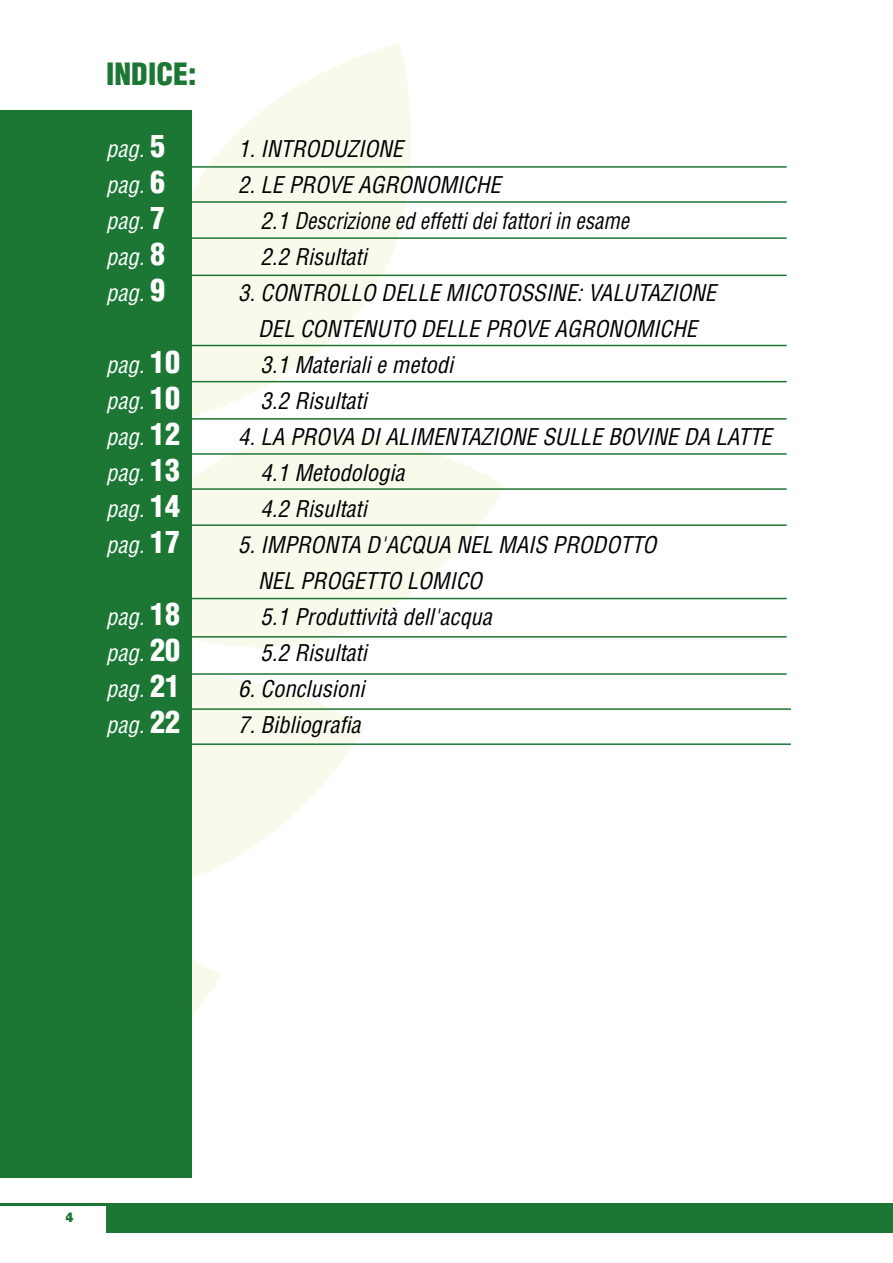
<style>
.page{position:relative;width:893px;height:1263px;background:#fff}
.page>*{position:absolute;margin:0;border:0;box-sizing:border-box;transform-origin:0 0}
.t1{font:900 condensed 30px "Helvetica LT Std";color:#1c7735}
.t2{font:italic condensed 22.5px/36px "Helvetica LT Std";color:#000;text-align:center}
.t3{font:italic condensed 22.5px "Helvetica LT Std";color:#fff}
.t4{font:900 13.5px "Frutiger LT Std";color:#1c7735;scale:.8 1}
.s1{font-weight:900;font-style:normal;font-size:30px}
</style>
<div class="page">
<hr style="left:0;top:1203px;width:893px;height:2px;background:#1c7735">
<img style="left:0;top:43px;width:516px;height:1099px">
<div style="left:0;top:111px;width:191px;height:1067px;background:#1c7735"></div>
<hr style="left:179px;top:166px;width:608px;height:2px;background:#1c7735">
<div style="left:106px;top:1203px;width:787px;height:30px;background:#1c7735"></div>
<hr style="left:179px;top:201px;width:608px;height:2px;background:#1c7735">
<hr style="left:179px;top:237px;width:608px;height:2px;background:#1c7735">
<hr style="left:179px;top:275px;width:608px;height:1px;background:#1c7735">
<hr style="left:179px;top:345px;width:608px;height:1px;background:#1c7735">
<hr style="left:179px;top:381px;width:608px;height:1px;background:#1c7735">
<hr style="left:179px;top:418px;width:608px;height:2px;background:#1c7735">
<hr style="left:179px;top:453px;width:608px;height:2px;background:#1c7735">
<hr style="left:179px;top:488px;width:608px;height:2px;background:#1c7735">
<hr style="left:179px;top:524px;width:608px;height:2px;background:#1c7735">
<hr style="left:179px;top:598px;width:608px;height:1px;background:#1c7735">
<hr style="left:179px;top:673px;width:608px;height:2px;background:#1c7735">
<hr style="left:179px;top:636px;width:608px;height:1px;background:#1c7735">
<hr style="left:183px;top:708px;width:608px;height:2px;background:#1c7735">
<hr style="left:183px;top:743px;width:608px;height:2px;background:#1c7735">
<h1 class="t1" style="left:106px;top:55px;width:92px">INDICE:</h1>
<p class="t3" style="left:106px;top:135px;width:60px">pag. <span class="s1">5</span></p>
<p class="t2" style="left:238px;top:131px;width:166px">1. INTRODUZIONE</p>
<p class="t3" style="left:106px;top:171px;width:60px">pag. <span class="s1">6</span></p>
<p class="t2" style="left:238px;top:167px;width:264px">2. LE PROVE AGRONOMICHE</p>
<p class="t3" style="left:106px;top:207px;width:60px">pag. <span class="s1">7</span></p>
<p class="t2" style="left:261px;top:203px;width:370px">2.1 Descrizione ed effetti dei fattori in esame</p>
<p class="t3" style="left:106px;top:243px;width:60px">pag. <span class="s1">8</span></p>
<p class="t2" style="left:261px;top:239px;width:108px">2.2 Risultati</p>
<p class="t3" style="left:106px;top:279px;width:60px">pag. <span class="s1">9</span></p>
<p class="t2" style="left:238px;top:275px;width:479px">3. CONTROLLO DELLE MICOTOSSINE: VALUTAZIONE<br>DEL CONTENUTO DELLE PROVE AGRONOMICHE</p>
<p class="t3" style="left:106px;top:351px;width:75px">pag. <span class="s1">10</span></p>
<p class="t2" style="left:261px;top:347px;width:194px">3.1 Materiali e metodi</p>
<p class="t3" style="left:106px;top:387px;width:75px">pag. <span class="s1">10</span></p>
<p class="t2" style="left:261px;top:383px;width:108px">3.2 Risultati</p>
<p class="t3" style="left:106px;top:423px;width:75px">pag. <span class="s1">12</span></p>
<p class="t2" style="left:238px;top:419px;width:535px">4. LA PROVA DI ALIMENTAZIONE SULLE BOVINE DA LATTE</p>
<p class="t3" style="left:106px;top:459px;width:75px">pag. <span class="s1">13</span></p>
<p class="t2" style="left:261px;top:455px;width:145px">4.1 Metodologia</p>
<p class="t3" style="left:106px;top:495px;width:75px">pag. <span class="s1">14</span></p>
<p class="t2" style="left:261px;top:491px;width:108px">4.2 Risultati</p>
<p class="t3" style="left:106px;top:531px;width:75px">pag. <span class="s1">17</span></p>
<p class="t2" style="left:258px;top:527px;width:400px;text-align:left;text-indent:-20px">5. IMPRONTA D'ACQUA NEL MAIS PRODOTTO<br>NEL PROGETTO LOMICO</p>
<p class="t3" style="left:106px;top:603px;width:75px">pag. <span class="s1">18</span></p>
<p class="t2" style="left:261px;top:599px;width:233px">5.1 Produttività dell'acqua</p>
<p class="t3" style="left:106px;top:639px;width:75px">pag. <span class="s1">20</span></p>
<p class="t2" style="left:261px;top:635px;width:108px">5.2 Risultati</p>
<p class="t3" style="left:106px;top:675px;width:75px">pag. <span class="s1">21</span></p>
<p class="t2" style="left:238px;top:671px;width:128px">6. Conclusioni</p>
<p class="t3" style="left:106px;top:711px;width:75px">pag. <span class="s1">22</span></p>
<p class="t2" style="left:238px;top:707px;width:124px">7. Bibliografia</p>
<p class="t4" style="left:66px;top:1209px;width:11px">4</p>
</div>
